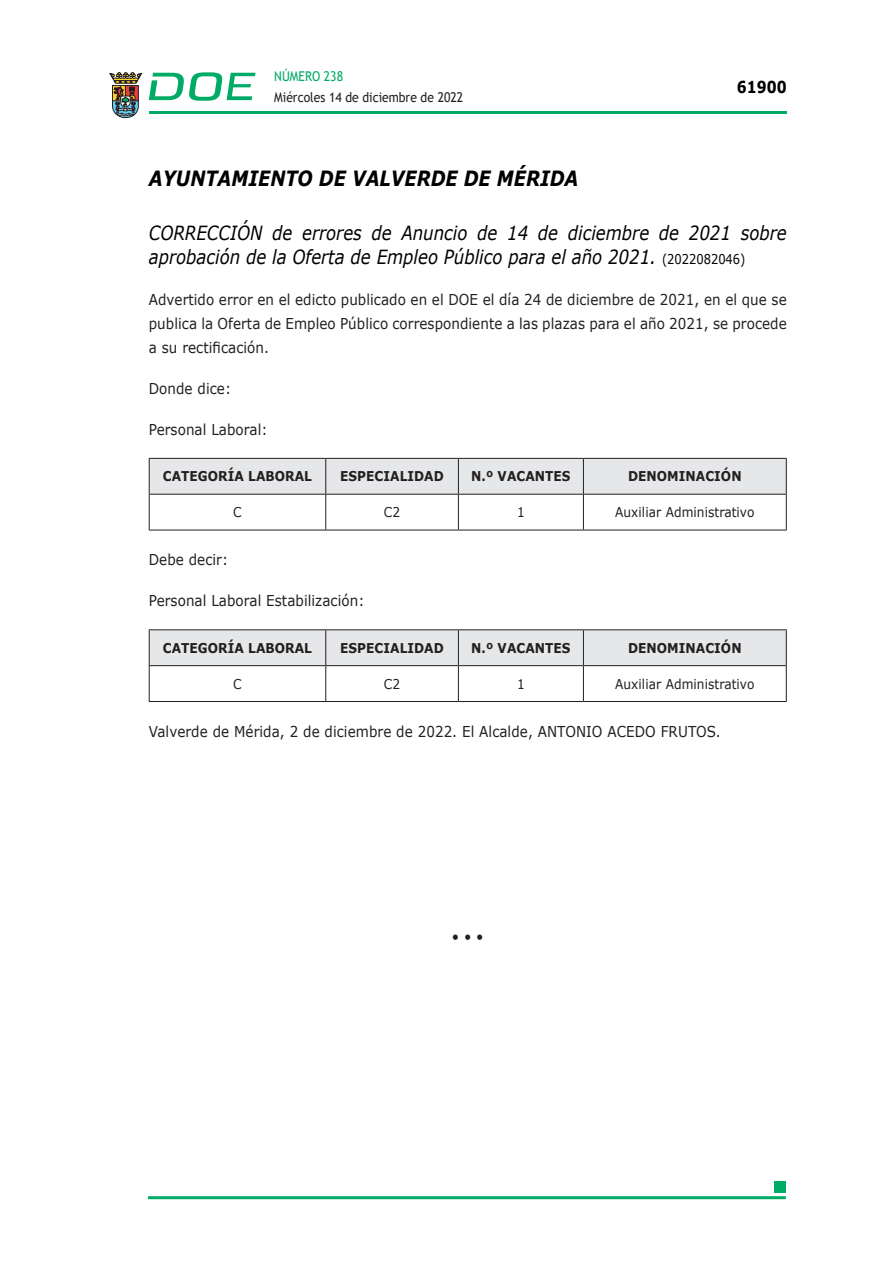
<style>
.page{position:relative;width:893px;height:1263px;background:#fff}
.page>*{position:absolute;margin:0;border:0;box-sizing:border-box;transform-origin:0 0}
.ORGANISMO{font:italic 700 21px "Verdana";color:#000;scale:.85 1}
.SUBORGANISMO{font:italic 19.5px/24px "Verdana";color:#000;scale:.85 1}
.t1{font:700 16.5px "Verdana";color:#000;scale:.85 1}
.CUERPO_DE_TEXTO{font:15px/24px "Verdana";letter-spacing:.005em;color:#231f20;text-align:justify;scale:.9 1}
.TABLATITULO{font:700 13.5px "Verdana";letter-spacing:.005em;color:#231f20;scale:.9 1}
.CUERPO_DE_TEXTO-2{font:13.5px "Verdana";letter-spacing:.005em;color:#231f20;scale:.9 1}
.t2{font:13.5px "Trebuchet MS";color:#231f20;scale:.9 1}
.t3{font:13.5px "Trebuchet MS";color:#00ab67;scale:.9 1}
.s1{font-style:normal;font-size:13.5px}
</style>
<div class="page">
<hr style="left:149px;top:111px;width:638px;height:3px;background:#00ab66">
<svg style="left:109px;top:72px;width:33px;height:46px"></svg>
<svg style="left:149px;top:72px;width:106px;height:29px"></svg>
<hr style="left:148px;top:1196px;width:638px;height:3px;background:#00ab66">
<div style="left:775px;top:1181px;width:11px;height:11px;background:#00ab66"></div>
<div style="left:150px;top:459px;width:636px;height:35px;background:#e6e7e9"></div>
<hr style="left:149px;top:458px;width:177px;height:1px;background:#231f20">
<hr style="left:149px;top:459px;width:1px;height:35px;background:#231f20">
<hr style="left:326px;top:458px;width:132px;height:1px;background:#231f20">
<hr style="left:325px;top:459px;width:1px;height:35px;background:#231f20">
<hr style="left:458px;top:458px;width:125px;height:1px;background:#231f20">
<hr style="left:458px;top:459px;width:1px;height:35px;background:#231f20">
<hr style="left:583px;top:458px;width:204px;height:1px;background:#231f20">
<hr style="left:583px;top:459px;width:1px;height:35px;background:#231f20">
<hr style="left:786px;top:459px;width:1px;height:35px;background:#231f20">
<hr style="left:149px;top:494px;width:177px;height:1px;background:#231f20">
<hr style="left:149px;top:495px;width:1px;height:35px;background:#231f20">
<hr style="left:326px;top:494px;width:132px;height:1px;background:#231f20">
<hr style="left:325px;top:495px;width:1px;height:35px;background:#231f20">
<hr style="left:458px;top:494px;width:125px;height:1px;background:#231f20">
<hr style="left:458px;top:495px;width:1px;height:35px;background:#231f20">
<hr style="left:583px;top:494px;width:204px;height:1px;background:#231f20">
<hr style="left:583px;top:495px;width:1px;height:35px;background:#231f20">
<hr style="left:786px;top:495px;width:1px;height:35px;background:#231f20">
<hr style="left:149px;top:530px;width:177px;height:1px;background:#231f20">
<hr style="left:326px;top:530px;width:132px;height:1px;background:#231f20">
<hr style="left:458px;top:530px;width:125px;height:1px;background:#231f20">
<hr style="left:583px;top:530px;width:204px;height:1px;background:#231f20">
<div style="left:150px;top:630px;width:636px;height:35px;background:#e6e7e9"></div>
<hr style="left:149px;top:629px;width:177px;height:1px;background:#231f20">
<hr style="left:149px;top:630px;width:1px;height:35px;background:#231f20">
<hr style="left:326px;top:629px;width:132px;height:1px;background:#231f20">
<hr style="left:325px;top:630px;width:1px;height:35px;background:#231f20">
<hr style="left:458px;top:629px;width:125px;height:1px;background:#231f20">
<hr style="left:458px;top:630px;width:1px;height:35px;background:#231f20">
<hr style="left:583px;top:629px;width:204px;height:1px;background:#231f20">
<hr style="left:583px;top:630px;width:1px;height:35px;background:#231f20">
<hr style="left:786px;top:630px;width:1px;height:35px;background:#231f20">
<hr style="left:149px;top:665px;width:177px;height:1px;background:#231f20">
<hr style="left:149px;top:666px;width:1px;height:35px;background:#231f20">
<hr style="left:326px;top:665px;width:132px;height:1px;background:#231f20">
<hr style="left:325px;top:666px;width:1px;height:35px;background:#231f20">
<hr style="left:458px;top:665px;width:125px;height:1px;background:#231f20">
<hr style="left:458px;top:666px;width:1px;height:35px;background:#231f20">
<hr style="left:583px;top:665px;width:204px;height:1px;background:#231f20">
<hr style="left:583px;top:666px;width:1px;height:35px;background:#231f20">
<hr style="left:786px;top:666px;width:1px;height:35px;background:#231f20">
<hr style="left:149px;top:701px;width:177px;height:1px;background:#231f20">
<hr style="left:326px;top:701px;width:132px;height:1px;background:#231f20">
<hr style="left:458px;top:701px;width:125px;height:1px;background:#231f20">
<hr style="left:583px;top:701px;width:204px;height:1px;background:#231f20">
<p class="t3" style="left:274px;top:67px;width:78px">NÚMERO 238</p>
<p class="t2" style="left:274px;top:88px;width:211px">Miércoles 14 de diciembre de 2022</p>
<p class="t1" style="left:737px;top:75px;width:60px">61900</p>
<p class="ORGANISMO" style="left:149px;top:164px;width:507px">AYUNTAMIENTO DE VALVERDE DE MÉRIDA</p>
<p class="SUBORGANISMO" style="left:149px;top:221px;width:752px">CORRECCIÓN de errores de Anuncio de 14 de diciembre de 2021 sobre aprobación de la Oferta de Empleo Público para el año 2021. <span class="s1">(2022082046)</span></p>
<p class="CUERPO_DE_TEXTO" style="left:149px;top:287px;width:710px">Advertido error en el edicto publicado en el DOE el día 24 de diciembre de 2021, en el que se publica la Oferta de Empleo Público correspondiente a las plazas para el año 2021, se procede a su rectificación.</p>
<p class="CUERPO_DE_TEXTO" style="left:149px;top:376px;width:93px">Donde dice:</p>
<p class="CUERPO_DE_TEXTO" style="left:149px;top:417px;width:133px">Personal Laboral:</p>
<p class="TABLATITULO" style="left:163px;top:467px;width:167px">CATEGORÍA LABORAL</p>
<p class="TABLATITULO" style="left:340px;top:467px;width:117px">ESPECIALIDAD</p>
<p class="TABLATITULO" style="left:471px;top:467px;width:112px">N.º VACANTES</p>
<p class="TABLATITULO" style="left:628px;top:467px;width:128px">DENOMINACIÓN</p>
<p class="CUERPO_DE_TEXTO-2" style="left:233px;top:503px;width:11px">C</p>
<p class="CUERPO_DE_TEXTO-2" style="left:384px;top:503px;width:20px">C2</p>
<p class="CUERPO_DE_TEXTO-2" style="left:517px;top:503px;width:10px">1</p>
<p class="CUERPO_DE_TEXTO-2" style="left:615px;top:503px;width:156px">Auxiliar Administrativo</p>
<p class="CUERPO_DE_TEXTO" style="left:149px;top:548px;width:90px">Debe decir:</p>
<p class="CUERPO_DE_TEXTO" style="left:149px;top:589px;width:241px">Personal Laboral Estabilización:</p>
<p class="TABLATITULO" style="left:163px;top:638px;width:167px">CATEGORÍA LABORAL</p>
<p class="TABLATITULO" style="left:340px;top:638px;width:117px">ESPECIALIDAD</p>
<p class="TABLATITULO" style="left:471px;top:638px;width:112px">N.º VACANTES</p>
<p class="TABLATITULO" style="left:628px;top:638px;width:128px">DENOMINACIÓN</p>
<p class="CUERPO_DE_TEXTO-2" style="left:233px;top:674px;width:11px">C</p>
<p class="CUERPO_DE_TEXTO-2" style="left:384px;top:674px;width:20px">C2</p>
<p class="CUERPO_DE_TEXTO-2" style="left:517px;top:674px;width:10px">1</p>
<p class="CUERPO_DE_TEXTO-2" style="left:615px;top:674px;width:156px">Auxiliar Administrativo</p>
<p class="CUERPO_DE_TEXTO" style="left:149px;top:719px;width:637px">Valverde de Mérida, 2 de diciembre de 2022. El Alcalde, ANTONIO ACEDO FRUTOS.</p>
<p class="CUERPO_DE_TEXTO" style="left:452px;top:924px;width:37px">• • •</p>
</div>
